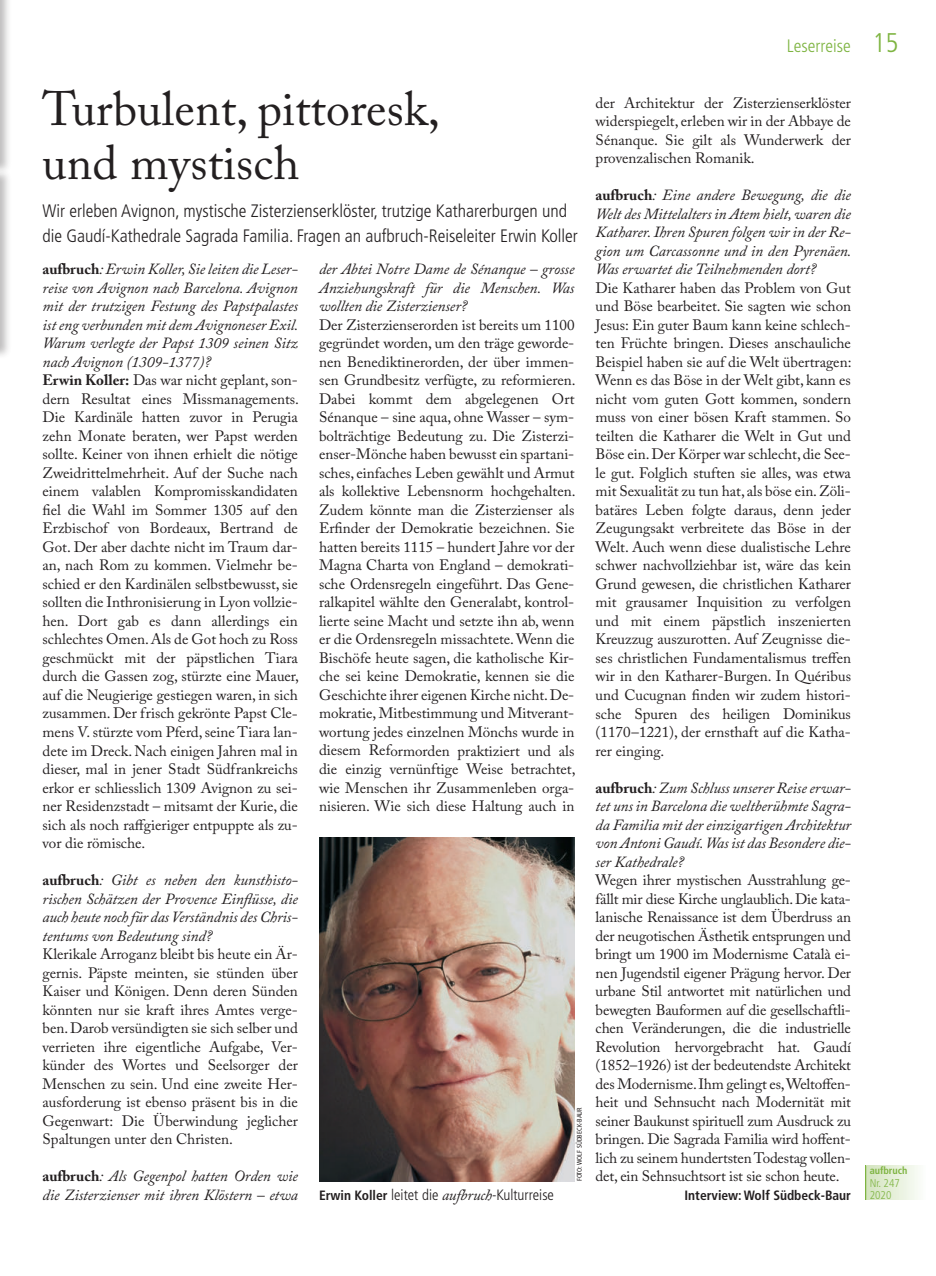
<style>
.page{position:relative;width:936px;height:1276px;background:#fff}
.page>*{position:absolute;margin:0;border:0;box-sizing:border-box;transform-origin:0 0}
.t1{font:48px/54px "Adobe Caslon Pro";letter-spacing:.005em;color:#231f20}
.t2{font:300 condensed 27px "Frutiger LT Std";color:#7eb441}
.t3{font:300 condensed 18px/25.5px "Frutiger LT Std";color:#231f20}
.t4{font:300 condensed 18px "Frutiger LT Std";color:#7eb441}
.t5{font:italic 15.45px/18.5px "Adobe Caslon Pro";letter-spacing:-.005em;color:#231f20;text-align:justify}
.t6{font:15px/18.5px "Adobe Caslon Pro";color:#231f20;text-align:justify}
.t7{font:300 condensed 15px "Frutiger LT Std";color:#231f20}
.t8{font:700 condensed 13.5px "Frutiger LT Std";color:#231f20}
.t9{font:300 condensed 11.25px/12.8px "Frutiger LT Std";color:#7eb441}
.t10{font:700 condensed 10.2px "Frutiger LT Std";letter-spacing:-.005em;color:#7eb441}
.t11{font:condensed 6.75px "Frutiger LT Std";color:#231f20}
.s1{font-weight:700;font-style:normal;font-size:15px}
.s2{font-weight:700}
.s3{font-weight:700;font-size:13.5px}
.s4{font-family:"Adobe Caslon Pro";font-weight:400;font-style:italic;font-stretch:normal;font-size:15.45px}
</style>
<div class="page">
<div style="left:865px;top:1166px;width:60px;height:34px;background:linear-gradient(to right,#d2e3bd,#fbfdf9)"></div>
<hr style="left:865px;top:1166px;width:1px;height:34px;background:#7eb441">
<img style="left:319px;top:838px;width:255px;height:343px">
<div style="left:0;top:0;width:11px;height:175px;background:#231f20;opacity:.3"></div>
<svg style="left:0;top:0;width:1px;height:163px"></svg>
<div style="left:0;top:168px;width:11px;height:192px;background:#231f20;opacity:.3"></div>
<svg style="left:0;top:171px;width:1px;height:177px"></svg>
<p class="t4" style="left:786px;top:36px;width:66px">Leserreise</p>
<h1 class="t1" style="left:43px;top:81px;width:399px">Turbulent, pittoresk, und mystisch</h1>
<p class="t3" style="left:43px;top:198px;width:536px">Wir erleben Avignon, mystische Zisterzienserklöster, trutzige Katharerburgen und die Gaudí-Kathedrale Sagrada Familia. Fragen an aufbruch-Reiseleiter Erwin Koller</p>
<p class="t5" style="left:43px;top:260px;width:257px"><span class="s1">aufbruch</span>: Erwin Koller, Sie leiten die Leser&shy;reise von Avignon nach Barcelona. Avignon mit der trutzigen Festung des Papstpalastes ist eng verbunden mit dem Avignoneser Exil.<br>Warum verlegte der Papst 1309 seinen Sitz nach Avignon (1309-1377)?</p>
<p class="t6" style="left:43px;top:371px;width:258px"><span class="s2">Erwin Koller:</span> Das war nicht geplant, son&shy;dern Resultat eines Missmanagements.<br>Die Kardinäle hatten zuvor in Perugia zehn Monate beraten, wer Papst werden sollte. Keiner von ihnen erhielt die nötige Zweidrittelmehrheit. Auf der Suche nach einem valablen Kompromisskandidaten fiel die Wahl im Sommer 1305 auf den Erzbischof von Bordeaux, Bertrand de Got. Der aber dachte nicht im Traum dar&shy;an, nach Rom zu kommen. Vielmehr be&shy;schied er den Kardinälen selbstbewusst, sie sollten die Inthronisierung in Lyon vollzie&shy;hen. Dort gab es dann allerdings ein schlechtes Omen. Als de Got hoch zu Ross geschmückt mit der päpstlichen Tiara durch die Gassen zog, stürzte eine Mauer, auf die Neugierige gestiegen waren, in sich zusammen. Der frisch gekrönte Papst Cle&shy;mens V. stürzte vom Pferd, seine Tiara lan&shy;dete im Dreck. Nach einigen Jahren mal in dieser, mal in jener Stadt Südfrankreichs erkor er schliesslich 1309 Avignon zu sei&shy;ner Residenzstadt – mitsamt der Kurie, die sich als noch raffgieriger entpuppte als zu&shy;vor die römische.</p>
<p class="t5" style="left:43px;top:870px;width:257px"><span class="s1">aufbruch</span>: Gibt es neben den kunsthisto&shy;rischen Schätzen der Provence Einflüsse, die auch heute noch für das Verständnis des Chris&shy;tentums von Bedeutung sind?</p>
<p class="t6" style="left:43px;top:944px;width:257px">Klerikale Arroganz bleibt bis heute ein Är&shy;gernis. Päpste meinten, sie stünden über Kaiser und Königen. Denn deren Sünden könnten nur sie kraft ihres Amtes verge&shy;ben. Darob versündigten sie sich selber und verrieten ihre eigentliche Aufgabe, Ver&shy;künder des Wortes und Seelsorger der Menschen zu sein. Und eine zweite Her&shy;ausforderung ist ebenso präsent bis in die Gegenwart: Die Überwindung jeglicher Spaltungen unter den Christen.</p>
<p class="t5" style="left:43px;top:1166px;width:257px"><span class="s1">aufbruch</span>: Als Gegenpol hatten Orden wie die Zisterzienser mit ihren Klöstern – etwa</p>
<p class="t5" style="left:319px;top:260px;width:257px">der Abtei Notre Dame de Sénanque – grosse Anziehungskraft für die Menschen. Was wollten die Zisterzienser?</p>
<p class="t6" style="left:319px;top:315px;width:258px">Der Zisterzienserorden ist bereits um 1100 gegründet worden, um den träge geworde&shy;nen Benediktinerorden, der über immen&shy;sen Grundbesitz verfügte, zu reformieren.<br>Dabei kommt dem abgelegenen Ort Sénanque – sine aqua, ohne Wasser – sym&shy;bolträchtige Bedeutung zu. Die Zisterzi&shy;enser-Mönche haben bewusst ein spartani&shy;sches, einfaches Leben gewählt und Armut als kollektive Lebensnorm hochgehalten.<br>Zudem könnte man die Zisterzienser als Erfinder der Demokratie bezeichnen. Sie hatten bereits 1115 – hundert Jahre vor der Magna Charta von England – demokrati&shy;sche Ordensregeln eingeführt. Das Gene&shy;ralkapitel wählte den Generalabt, kontrol&shy;lierte seine Macht und setzte ihn ab, wenn er die Ordensregeln missachtete. Wenn die Bischöfe heute sagen, die katholische Kir&shy;che sei keine Demokratie, kennen sie die Geschichte ihrer eigenen Kirche nicht. De&shy;mokratie, Mitbestimmung und Mitverant&shy;wortung jedes einzelnen Mönchs wurde in diesem Reformorden praktiziert und als die einzig vernünftige Weise betrachtet, wie Menschen ihr Zusammenleben orga&shy;nisieren. Wie sich diese Haltung auch in</p>
<p class="t11" style="left:575px;top:1181px;width:76px;rotate:-90deg">FOTO: WOLF SÜDBECK-BAUR</p>
<p class="t7" style="left:319px;top:1186px;width:236px"><span class="s3">Erwin Koller</span> leitet die <span class="s4">aufbruch</span>-Kulturreise</p>
<p class="t6" style="left:595px;top:93px;width:257px">der Architektur der Zisterzienserklöster widerspiegelt, erleben wir in der Abbaye de Sénanque. Sie gilt als Wunderwerk der provenzalischen Romanik.</p>
<p class="t5" style="left:595px;top:186px;width:257px"><span class="s1">aufbruch</span>: Eine andere Bewegung, die die Welt des Mittelalters in Atem hielt, waren die Katharer. Ihren Spuren folgen wir in der Re&shy;gion um Carcassonne und in den Pyrenäen.<br>Was erwartet die Teilnehmenden dort?</p>
<p class="t6" style="left:595px;top:278px;width:257px">Die Katharer haben das Problem von Gut und Böse bearbeitet. Sie sagten wie schon Jesus: Ein guter Baum kann keine schlech&shy;ten Früchte bringen. Dieses anschauliche Beispiel haben sie auf die Welt übertragen:<br>Wenn es das Böse in der Welt gibt, kann es nicht vom guten Gott kommen, sondern muss von einer bösen Kraft stammen. So teilten die Katharer die Welt in Gut und Böse ein. Der Körper war schlecht, die See&shy;le gut. Folglich stuften sie alles, was etwa mit Sexualität zu tun hat, als böse ein. Zöli&shy;batäres Leben folgte daraus, denn jeder Zeugungsakt verbreitete das Böse in der Welt. Auch wenn diese dualistische Lehre schwer nachvollziehbar ist, wäre das kein Grund gewesen, die christlichen Katharer mit grausamer Inquisition zu verfolgen und mit einem päpstlich inszenierten Kreuzzug auszurotten. Auf Zeugnisse die&shy;ses christlichen Fundamentalismus treffen wir in den Katharer-Burgen. In Quéribus und Cucugnan finden wir zudem histori&shy;sche Spuren des heiligen Dominikus (1170–1221), der ernsthaft auf die Katha&shy;rer einging.</p>
<p class="t5" style="left:595px;top:778px;width:257px"><span class="s1">aufbruch</span>: Zum Schluss unserer Reise erwar&shy;tet uns in Barcelona die weltberühmte Sagra&shy;da Familia mit der einzigartigen Architektur von Antoni Gaudí. Was ist das Besondere die&shy;ser Kathedrale?</p>
<p class="t6" style="left:595px;top:870px;width:257px">Wegen ihrer mystischen Ausstrahlung ge&shy;fällt mir diese Kirche unglaublich. Die kata&shy;lanische Renaissance ist dem Überdruss an der neugotischen Ästhetik entsprungen und bringt um 1900 im Modernisme Català ei&shy;nen Jugendstil eigener Prägung hervor. Der urbane Stil antwortet mit natürlichen und bewegten Bauformen auf die gesellschaftli&shy;chen Veränderungen, die die industrielle Revolution hervorgebracht hat. Gaudí (1852–1926) ist der bedeutendste Architekt des Modernisme. Ihm gelingt es, Weltoffen&shy;heit und Sehnsucht nach Modernität mit seiner Baukunst spirituell zum Ausdruck zu bringen. Die Sagrada Familia wird hoffent&shy;lich zu seinem hundertsten Todestag vollen&shy;det, ein Sehnsuchtsort ist sie schon heute.</p>
<p class="t8" style="left:684px;top:1187px;width:168px">Interview: Wolf Südbeck-Baur</p>
<h2 class="t2" style="left:872px;top:27px;width:27px">15</h2>
<p class="t10" style="left:869px;top:1164px;width:39px">aufbruch</p>
<p class="t9" style="left:869px;top:1176px;width:31px">Nr. 247<br>2020</p>
</div>
